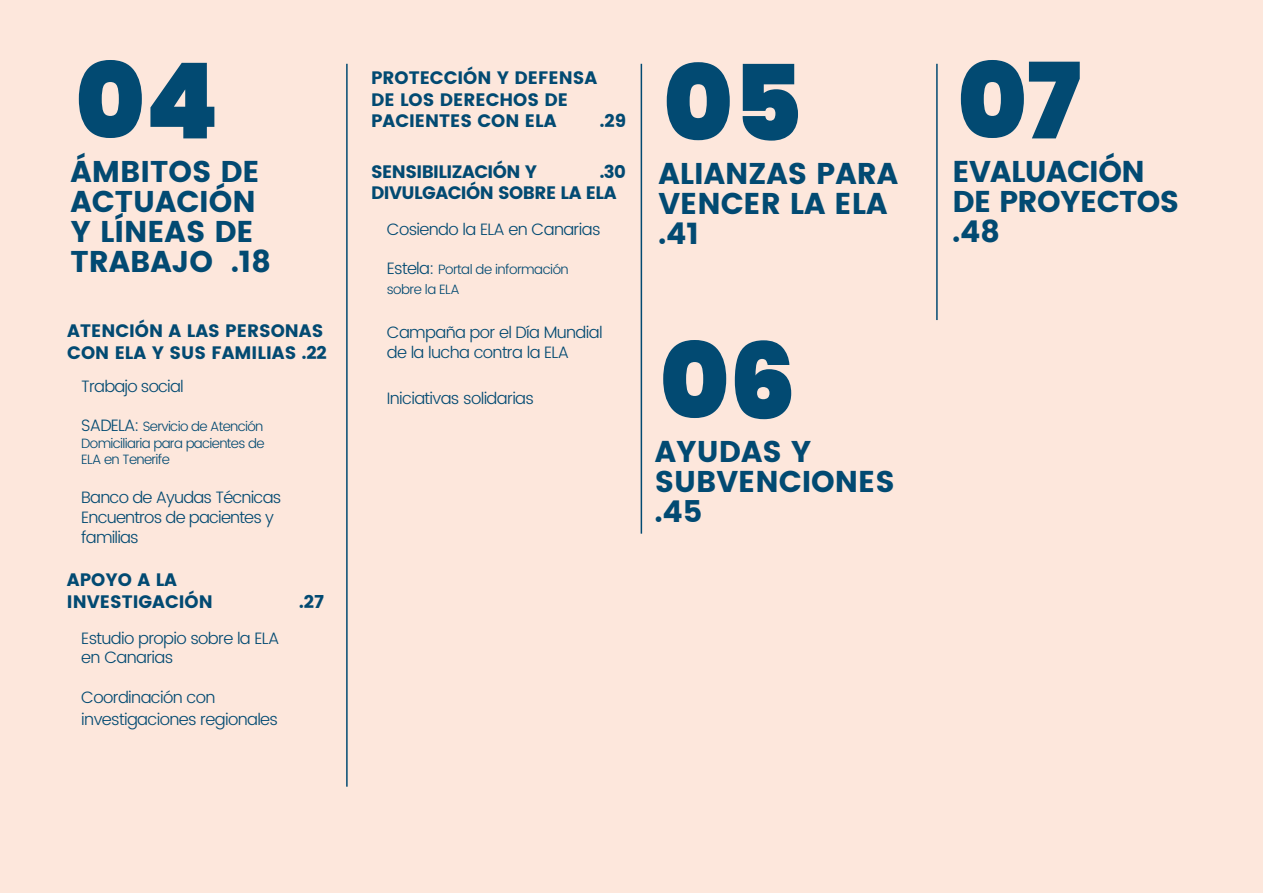
<style>
.page{position:relative;width:1263px;height:893px;background:#fde7dc}
.page>*{position:absolute;margin:0;border:0;box-sizing:border-box;transform-origin:0 0}
.t1{font:900 105px "Poppins";color:#024a72}
.t2{font:30px/30px "Poppins";color:#024a72}
.t3{font:30px "Poppins";letter-spacing:-.02em;color:#024a72}
.t4{font:18px/21.6px "Poppins";color:#024a72}
.t5{font:18px "Poppins";letter-spacing:-.03em;color:#024a72}
.t6{font:300 16.5px/19.8px "Poppins";letter-spacing:-.04em;color:#024a72}
.t7{font:300 13.5px/16.2px "Poppins";letter-spacing:-.05em;color:#024a72}
.s1{font-size:16.5px}
</style>
<div class="page">
<hr style="left:346px;top:64px;width:2px;height:723px;background:#024a72">
<hr style="left:936px;top:64px;width:2px;height:256px;background:#024a72">
<hr style="left:641px;top:64px;width:1px;height:470px;background:#024a72">
<p class="t1" style="left:75px;top:41px;width:145px">04</p>
<p class="t2" style="left:71px;top:157px;width:202px">ÁMBITOS DE<br>ACTUACIÓN<br>Y LÍNEAS DE<br>TRABAJO .18</p>
<p class="t4" style="left:67px;top:320px;width:258px">ATENCIÓN A LAS PERSONAS</p>
<p class="t4" style="left:67px;top:342px;width:261px">CON ELA Y SUS FAMILIAS .22</p>
<p class="t6" style="left:81px;top:377px;width:104px">Trabajo social</p>
<p class="t7" style="left:81px;top:419px;width:185px"><span class="s1">SADELA:</span> Servicio de Atención<br>Domiciliaria para pacientes de</p>
<p class="t7" style="left:81px;top:451px;width:90px">ELA en Tenerife</p>
<p class="t6" style="left:81px;top:488px;width:202px">Banco de Ayudas Técnicas</p>
<p class="t6" style="left:81px;top:508px;width:194px">Encuentros de pacientes y familias</p>
<p class="t4" style="left:67px;top:569px;width:112px">APOYO A LA</p>
<p class="t4" style="left:67px;top:591px;width:147px">INVESTIGACIÓN</p>
<p class="t4" style="left:299px;top:591px;width:26px">.27</p>
<p class="t6" style="left:81px;top:628px;width:200px">Estudio propio sobre la ELA en Canarias</p>
<p class="t6" style="left:81px;top:687px;width:198px;line-height:21.6px">Coordinación con investigaciones regionales</p>
<p class="t4" style="left:371px;top:67px;width:228px">PROTECCIÓN Y DEFENSA<br>DE LOS DERECHOS DE<br>PACIENTES CON ELA</p>
<p class="t4" style="left:600px;top:110px;width:28px">.29</p>
<p class="t5" style="left:371px;top:161px;width:168px">SENSIBILIZACIÓN Y</p>
<p class="t4" style="left:600px;top:161px;width:28px">.30</p>
<p class="t5" style="left:371px;top:183px;width:247px">DIVULGACIÓN SOBRE LA ELA</p>
<p class="t6" style="left:387px;top:220px;width:215px">Cosiendo la ELA en Canarias</p>
<p class="t7" style="left:387px;top:262px;width:184px"><span class="s1">Estela:</span> Portal de información</p>
<p class="t7" style="left:387px;top:282px;width:74px">sobre la ELA</p>
<p class="t6" style="left:387px;top:323px;width:217px">Campaña por el Día Mundial de la lucha contra la ELA</p>
<p class="t6" style="left:387px;top:389px;width:149px">Iniciativas solidarias</p>
<p class="t1" style="left:663px;top:43px;width:140px">05</p>
<p class="t2" style="left:658px;top:159px;width:241px">ALIANZAS PARA<br>VENCER LA ELA</p>
<p class="t2" style="left:658px;top:219px;width:42px">.41</p>
<p class="t1" style="left:660px;top:321px;width:137px">06</p>
<p class="t2" style="left:655px;top:437px;width:241px">AYUDAS Y<br>SUBVENCIONES .45</p>
<p class="t1" style="left:957px;top:41px;width:125px">07</p>
<p class="t3" style="left:952px;top:154px;width:194px">EVALUACIÓN</p>
<p class="t3" style="left:952px;top:184px;width:228px">DE PROYECTOS</p>
<p class="t2" style="left:952px;top:217px;width:49px">.48</p>
</div>
